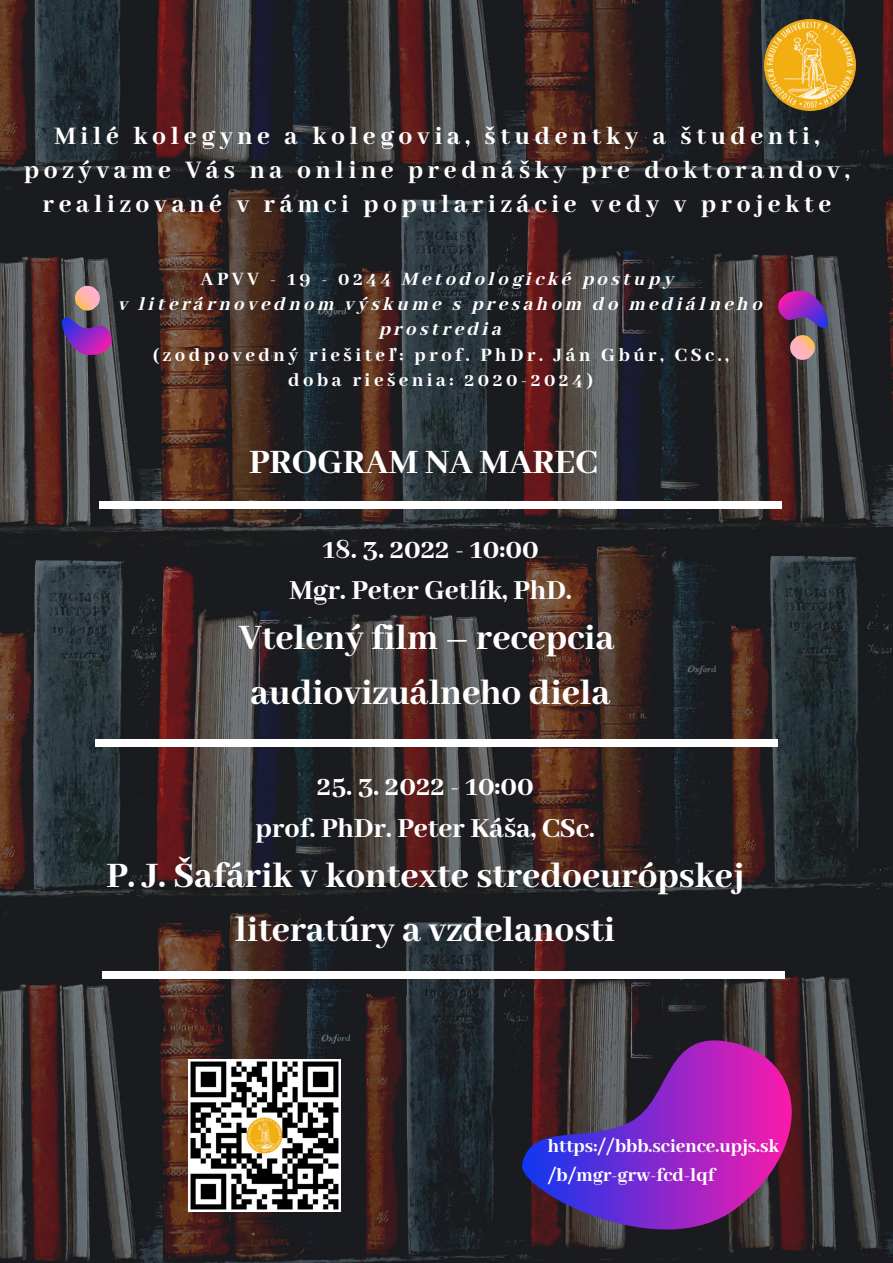
<style>
.page{position:relative;width:893px;height:1263px;background:#fff}
.page>*{position:absolute;margin:0;border:0;box-sizing:border-box;transform-origin:0 0}
.t1{font:800 39px/54.6px "Abhaya Libre";color:#fff}
.t2{font:800 37.28px "Abhaya Libre";color:#fff}
.t3{font:800 30px/41.6px "Abhaya Libre";color:#fff;text-align:center}
.t4{font:800 27.45px/33.9px "Abhaya Libre";letter-spacing:.17em;color:#fff;text-align:center}
.t5{font:800 20.62px/28.3px "Abhaya Libre";color:#fff}
.t6{font:20.55px/25.4px "CA Generated";letter-spacing:.17em;color:#fff;text-align:center}
.t7{font:800 20.55px/25.4px "Abhaya Libre";letter-spacing:.17em;color:#fff;text-align:center}
.s1{font-family:"Abhaya Libre";font-weight:800}
</style>
<div class="page">
<img style="left:0;top:0;width:893px;height:1263px">
<div style="left:99px;top:501px;width:683px;height:8px;background:#fff"></div>
<svg style="left:522px;top:1040px;width:269px;height:189px;background:#73288b"></svg>
<div style="left:95px;top:739px;width:682px;height:8px;background:#fff"></div>
<img style="left:764px;top:19px;width:91px;height:91px">
<svg style="left:58px;top:286px;width:59px;height:71px;background:#744d7b"></svg>
<svg style="left:773px;top:289px;width:58px;height:71px;background:#77406d"></svg>
<div style="left:102px;top:971px;width:683px;height:7px;background:#fff"></div>
<img style="left:188px;top:1059px;width:152px;height:152px">
<p class="t4" style="left:24px;top:120px;width:827px">Milé kolegyne a kolegovia, študentky a študenti, pozývame Vás na online prednášky pre doktorandov, realizované v rámci popularizácie vedy v projekte</p>
<p class="t6" style="left:119px;top:267px;width:645px"><span class="s1">APVV - 19 - 0244</span> Metodologické postupy<br>v literárnovednom výskume s presahom do mediálneho prostredia</p>
<p class="t7" style="left:153px;top:343px;width:577px">(zodpovedný riešiteľ: prof. PhDr. Ján Gbúr, CSc., doba riešenia: 2020-2024)</p>
<h2 class="t2" style="left:249px;top:442px;width:350px">PROGRAM NA MAREC</h2>
<p class="t3" style="left:289px;top:529px;width:284px">18. 3. 2022 - 10:00<br>Mgr. Peter Getlík, PhD.</p>
<h1 class="t1" style="left:239px;top:612px;width:377px">Vtelený film – recepcia audiovizuálneho diela</h1>
<p class="t3" style="left:256px;top:767px;width:341px">25. 3. 2022 - 10:00<br>prof. PhDr. Peter Káša, CSc.</p>
<h1 class="t1" style="left:106px;top:849px;width:639px;text-align:center">P. J. Šafárik v kontexte stredoeurópskej literatúry a vzdelanosti</h1>
<p class="t5" style="left:548px;top:1133px;width:233px">https://bbb.science.upjs.sk /b/mgr-grw-fcd-lqf</p>
</div>
